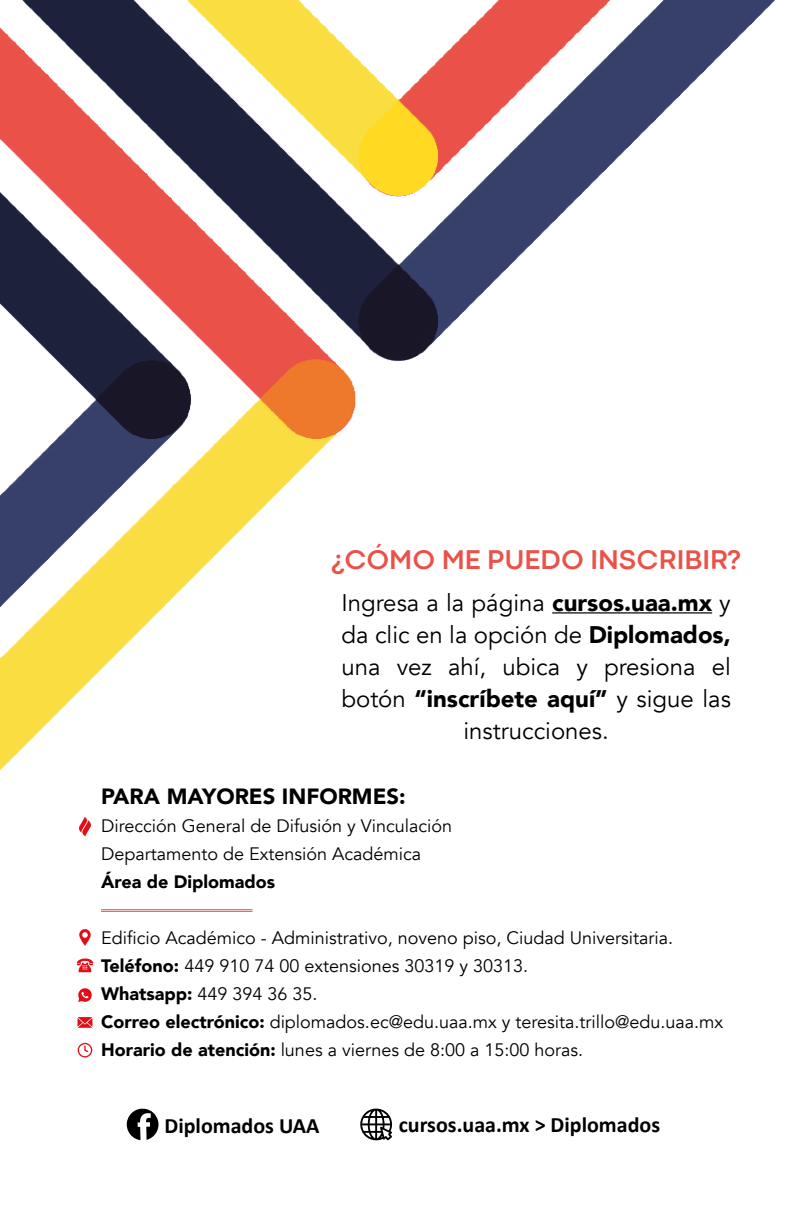
<style>
.page{position:relative;width:792px;height:1224px;background:#fff}
.page>*{position:absolute;margin:0;border:0;box-sizing:border-box;transform-origin:0 0}
.t1{font:700 28px "Codec Cold Trial";color:#ea5249}
.t2{font:24px/32px "Avenir";color:#000;text-align:center}
.t3{font:700 22px "Calibri";color:#000}
.t4{font:900 22px "Avenir";color:#000}
.t5{font:18px/28px "Avenir";color:#000}
.t6{font:900 18px "Avenir";color:#000}
.s1{font-weight:900}
</style>
<div class="page">
<img style="left:0;top:0;width:775px;height:771px">
<hr style="left:552px;top:612px;width:160px;height:2px;background:#000">
<svg style="left:79px;top:929px;width:12px;height:17px"></svg>
<svg style="left:78px;top:988px;width:14px;height:14px"></svg>
<svg style="left:77px;top:1017px;width:15px;height:11px"></svg>
<svg style="left:77px;top:958px;width:16px;height:14px"></svg>
<svg style="left:78px;top:1043px;width:14px;height:15px"></svg>
<svg style="left:79px;top:817px;width:12px;height:20px"></svg>
<hr style="left:101px;top:909px;width:152px;height:1px;background:#ea5249">
<hr style="left:101px;top:911px;width:152px;height:1px;background:#ea5249">
<svg style="left:127px;top:1108px;width:32px;height:32px"></svg>
<svg style="left:360px;top:1108px;width:32px;height:32px"></svg>
<h1 class="t1" style="left:331px;top:543px;width:411px">¿CÓMO ME PUEDO INSCRIBIR?</h1>
<h2 class="t2" style="left:341px;top:587px;width:391px">Ingresa a la página <span class="s1">cursos.uaa.mx</span> y da clic en la opción de <span class="s1">Diplomados, </span>una vez ahí, ubica y presiona el botón <span class="s1">“inscríbete aquí”</span> y sigue las instrucciones.</h2>
<p class="t4" style="left:101px;top:778px;width:306px">PARA MAYORES INFORMES:</p>
<p class="t5" style="left:101px;top:812px;width:353px">Dirección General de Difusión y Vinculación<br>Departamento de Extensión Académica</p>
<p class="t6" style="left:101px;top:867px;width:175px">Área de Diplomados</p>
<p class="t5" style="left:101px;top:925px;width:624px">Edificio Académico - Administrativo, noveno piso, Ciudad Universitaria.<br><span class="s1">Teléfono:</span> 449 910 74 00 extensiones 30319 y 30313.<br><span class="s1">Whatsapp:</span> 449 394 36 35.<br><span class="s1">Correo electrónico:</span> diplomados.ec@edu.uaa.mx y teresita.trillo@edu.uaa.mx <span class="s1">Horario de atención:</span> lunes a viernes de 8:00 a 15:00 horas.</p>
<p class="t3" style="left:165px;top:1111px;width:156px">Diplomados UAA</p>
<p class="t3" style="left:399px;top:1111px;width:263px">cursos.uaa.mx &gt; Diplomados</p>
</div>
